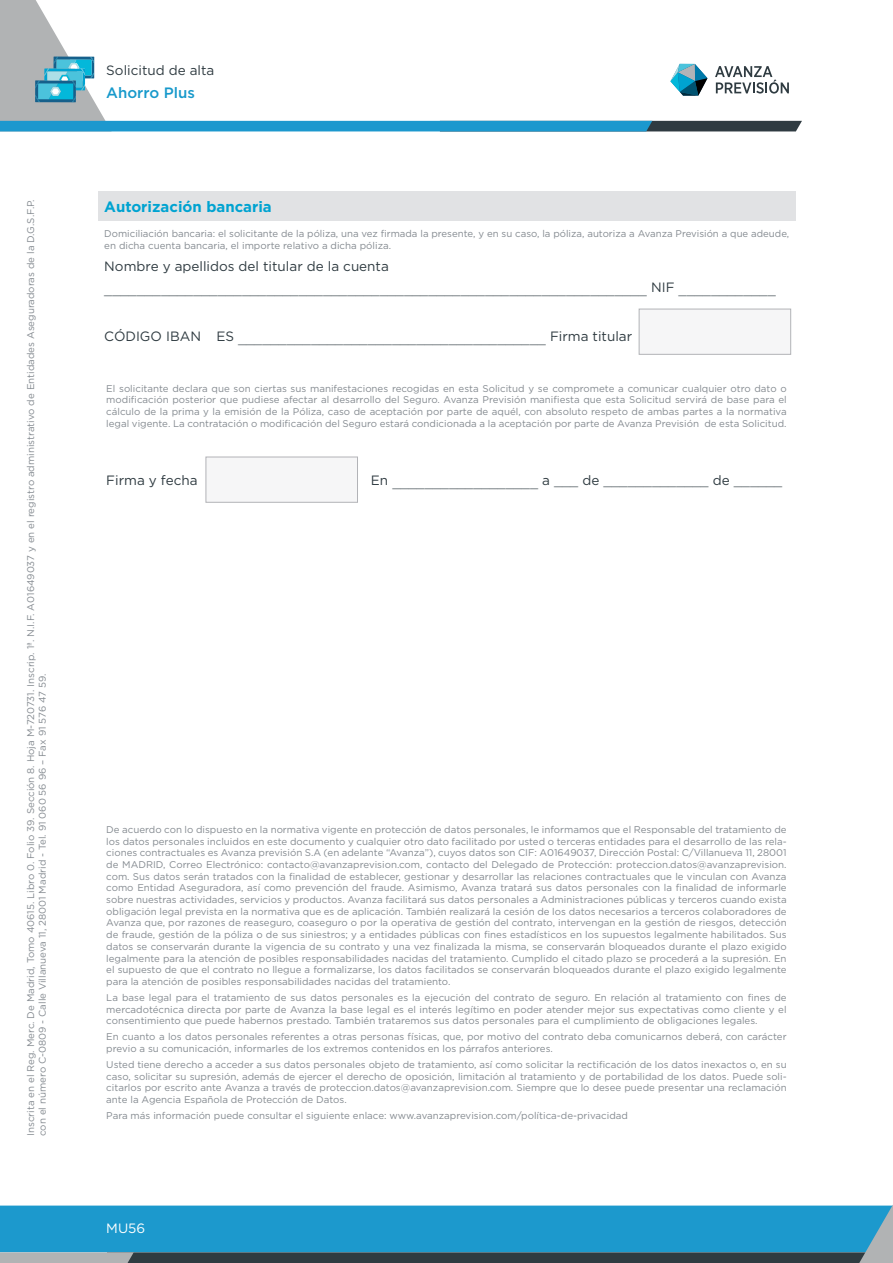
<style>
.page{position:relative;width:893px;height:1263px;background:#fff}
.page>*{position:absolute;margin:0;border:0;box-sizing:border-box;transform-origin:0 0}
.t1{font:700 15px "Gotham";color:#00a3d1}
.t2{font:500 15px "Gotham";color:#1799cb}
.t3{font:300 13.5px/22.8px "Gotham";color:#2f3b41}
.t4{font:13.5px "Gotham";color:#2f3b41}
.t5{font:13.5px "Gotham";color:#fff}
.t6{font:9.75px/11.7px "Gotham";color:#848a90;text-align:justify}
.s1{font-weight:400}
</style>
<div class="page">
<svg style="left:0;top:1205px;width:893px;height:58px;background:#288db7"></svg>
<svg style="left:0;top:0;width:802px;height:131px"></svg>
<div style="left:98px;top:191px;width:698px;height:30px;background:#e1e2e4"></div>
<div style="left:639px;top:309px;width:152px;height:45px;background:#f6f6f7;border:1px solid #b2b3b7"></div>
<div style="left:206px;top:457px;width:152px;height:45px;background:#f6f6f7;border:1px solid #b2b3b7"></div>
<p class="t6" style="left:25px;top:1136px;width:938px;rotate:-90deg">Inscrita en el Reg. Merc. De Madrid, Tomo 40615. Libro 0. Folio 39. Sección 8. Hoja M-720731. Inscrip. 1ª. N.I.F. A01649037 y en el registro administrativo de Entidades Aseguradoras de la D.G.S.F.P. con el número C-0809 - Calle Villanueva 11, 28001 Madrid - Tel. 91 060 56 96 – Fax 91 576 47 59.</p>
<h2 class="t4" style="left:106px;top:61px;width:110px">Solicitud de alta</h2>
<h1 class="t2" style="left:106px;top:83px;width:90px">Ahorro Plus</h1>
<h1 class="t1" style="left:104px;top:197px;width:169px">Autorización bancaria</h1>
<p class="t6" style="left:104px;top:228px;width:686px">Domiciliación bancaria: el solicitante de la póliza, una vez firmada la presente, y en su caso, la póliza, autoriza a Avanza Previsión a que adeude, en dicha cuenta bancaria, el importe relativo a dicha póliza.</p>
<h2 class="t3" style="left:104px;top:255px;width:673px"><span class="s1">Nombre y apellidos del titular de la cuenta </span>___________________________________________________________________ <span class="s1">NIF</span> ____________</h2>
<h2 class="t3" style="left:104px;top:326px;width:529px"><span class="s1">CÓDIGO IBAN ES</span> ______________________________________ <span class="s1">Firma titular</span></h2>
<p class="t6" style="left:106px;top:382px;width:682px">El solicitante declara que son ciertas sus manifestaciones recogidas en esta Solicitud y se compromete a comunicar cualquier otro dato o modificación posterior que pudiese afectar al desarrollo del Seguro. Avanza Previsión manifiesta que esta Solicitud servirá de base para el cálculo de la prima y la emisión de la Póliza, caso de aceptación por parte de aquél, con absoluto respeto de ambas partes a la normativa legal vigente. La contratación o modificación del Seguro estará condicionada a la aceptación por parte de Avanza Previsión de esta Solicitud.</p>
<h2 class="t4" style="left:106px;top:472px;width:93px">Firma y fecha</h2>
<h2 class="t3" style="left:371px;top:469px;width:413px"><span class="s1">En</span> __________________ <span class="s1">a</span> ___ <span class="s1">de</span> _____________ <span class="s1">de</span> ______</h2>
<p class="t6" style="left:106px;top:823px;width:682px">De acuerdo con lo dispuesto en la normativa vigente en protección de datos personales, le informamos que el Responsable del tratamiento de los datos personales incluidos en este documento y cualquier otro dato facilitado por usted o terceras entidades para el desarrollo de las rela&shy;ciones contractuales es Avanza previsión S.A (en adelante “Avanza”), cuyos datos son CIF: A01649037, Dirección Postal: C/Villanueva 11, 28001 de MADRID, Correo Electrónico: contacto@avanzaprevision.com, contacto del Delegado de Protección: proteccion.datos@avanzaprevision. com. Sus datos serán tratados con la finalidad de establecer, gestionar y desarrollar las relaciones contractuales que le vinculan con Avanza como Entidad Aseguradora, así como prevención del fraude. Asimismo, Avanza tratará sus datos personales con la finalidad de informarle sobre nuestras actividades, servicios y productos. Avanza facilitará sus datos personales a Administraciones públicas y terceros cuando exista obligación legal prevista en la normativa que es de aplicación. También realizará la cesión de los datos necesarios a terceros colaboradores de Avanza que, por razones de reaseguro, coaseguro o por la operativa de gestión del contrato, intervengan en la gestión de riesgos, detección de fraude, gestión de la póliza o de sus siniestros; y a entidades públicas con fines estadísticos en los supuestos legalmente habilitados. Sus datos se conservarán durante la vigencia de su contrato y una vez finalizada la misma, se conservarán bloqueados durante el plazo exigido legalmente para la atención de posibles responsabilidades nacidas del tratamiento. Cumplido el citado plazo se procederá a la supresión. En el supuesto de que el contrato no llegue a formalizarse, los datos facilitados se conservarán bloqueados durante el plazo exigido legalmente para la atención de posibles responsabilidades nacidas del tratamiento.</p>
<p class="t6" style="left:106px;top:991px;width:682px">La base legal para el tratamiento de sus datos personales es la ejecución del contrato de seguro. En relación al tratamiento con fines de mercadotécnica directa por parte de Avanza la base legal es el interés legítimo en poder atender mejor sus expectativas como cliente y el consentimiento que puede habernos prestado. También trataremos sus datos personales para el cumplimiento de obligaciones legales.</p>
<p class="t6" style="left:106px;top:1031px;width:682px">En cuanto a los datos personales referentes a otras personas físicas, que, por motivo del contrato deba comunicarnos deberá, con carácter previo a su comunicación, informarles de los extremos contenidos en los párrafos anteriores.</p>
<p class="t6" style="left:106px;top:1058px;width:682px">Usted tiene derecho a acceder a sus datos personales objeto de tratamiento, así como solicitar la rectificación de los datos inexactos o, en su caso, solicitar su supresión, además de ejercer el derecho de oposición, limitación al tratamiento y de portabilidad de los datos. Puede soli&shy;citarlos por escrito ante Avanza a través de proteccion.datos@avanzaprevision.com. Siempre que lo desee puede presentar una reclamación ante la Agencia Española de Protección de Datos.</p>
<p class="t6" style="left:106px;top:1109px;width:523px">Para más información puede consultar el siguiente enlace: www.avanzaprevision.com/política-de-privacidad</p>
<h2 class="t5" style="left:106px;top:1219px;width:40px">MU56</h2>
</div>
